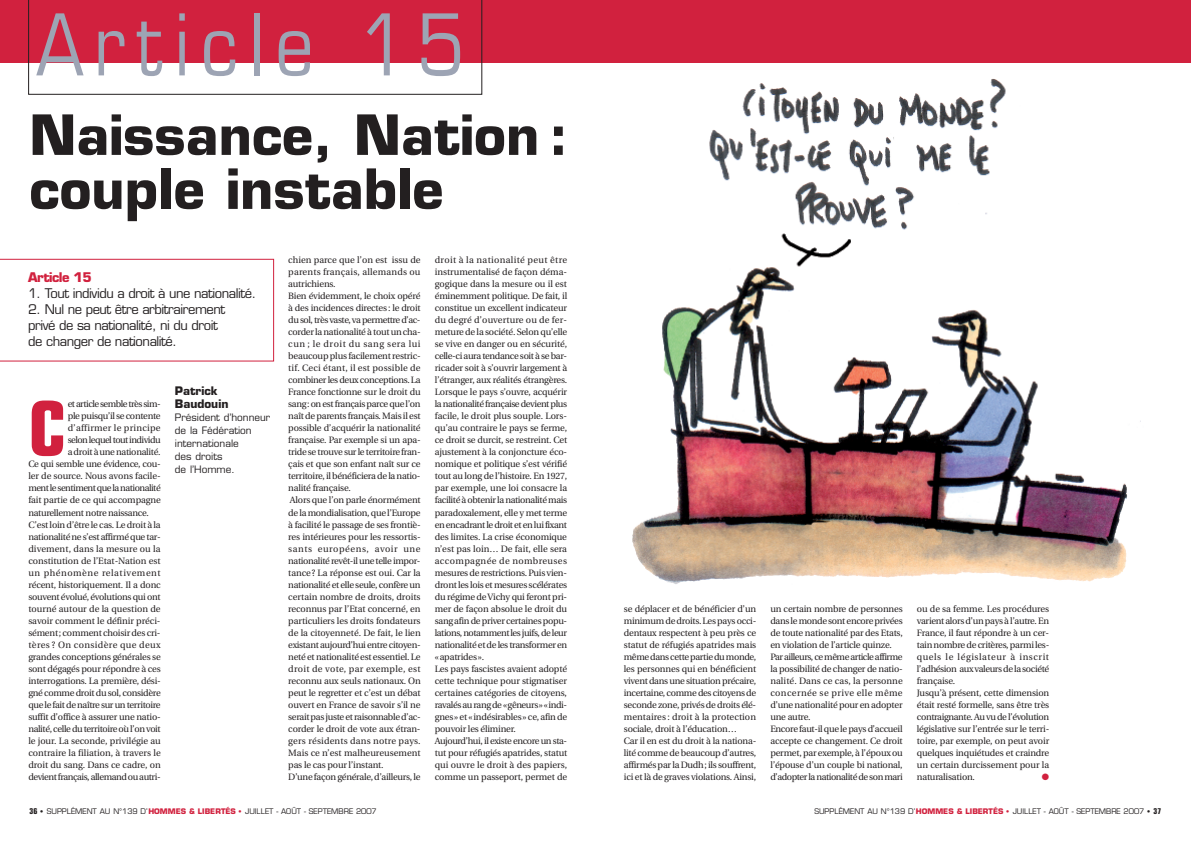
<style>
.page{position:relative;width:1191px;height:842px;background:#fff}
.page>*{position:absolute;margin:0;border:0;box-sizing:border-box;transform-origin:0 0}
.t1{font:condensed 85.7px "Eurostile";letter-spacing:.11em;color:#9da4b4}
.t2{font:700 condensed 75.1px "Eurostile";color:#d1213e}
.t3{font:700 54px/54px "Eurostile";color:#231f20}
.t4{font:13px/16px "Eurostile";letter-spacing:-.035em;color:#231f20}
.t5{font:700 13px "Eurostile";letter-spacing:-.035em;color:#d1213e}
.t6{font:700 11.5px/13px "Eurostile";color:#231f20}
.t7{font:10px/13px "Eurostile";color:#231f20}
.t8{font:9.2px/12px "Utopia";letter-spacing:-.02em;color:#231f20}
.t9{font:9.2px "Utopia";letter-spacing:-.055em;color:#231f20}
.t10{font:9.2px "Utopia";letter-spacing:-.04em;color:#231f20}
.t11{font:9.2px "Utopia";color:#231f20}
.t12{font:9.2px "Utopia";letter-spacing:-.05em;color:#231f20}
.t13{font:9.2px "Utopia";letter-spacing:.01em;color:#231f20}
.t14{font:9.2px "Utopia";letter-spacing:.04em;color:#231f20}
.t15{font:9.2px "Utopia";letter-spacing:.06em;color:#231f20}
.t16{font:9.2px "Utopia";letter-spacing:.025em;color:#231f20}
.t17{font:9.2px "Zapf Dingbats";color:#d1213e}
.t18{font:7.5px "Eurostile";color:#231f20}
.s1{font-weight:700;font-stretch:condensed;font-size:8px}
.s2{font-family:"Utopia"}
.s3{font-weight:700;color:#d1213e}
.s4{font-family:"Utopia";color:#d1213e}
</style>
<div class="page">
<img style="left:632px;top:78px;width:509px;height:506px">
<div style="left:0;top:0;width:1191px;height:62px;background:#d1213e"></div>
<svg style="left:28px;top:0;width:454px;height:95px"></svg>
<svg style="left:0;top:259px;width:274px;height:103px"></svg>
<h1 class="t1" style="left:35px;top:13px;width:431px">Article 15</h1>
<h3 class="t3" style="left:29px;top:114px;width:541px">Naissance, Nation : couple instable</h3>
<h3 class="t5" style="left:28px;top:272px;width:65px">Article 15</h3>
<h3 class="t4" style="left:28px;top:286px;width:230px">1. Tout individu a droit à une nationalité.</h3>
<h3 class="t4" style="left:28px;top:302px;width:199px">2. Nul ne peut être arbitrairement privé de sa nationalité, ni du droit de changer de nationalité.</h3>
<h2 class="t2" style="left:28px;top:401px;width:39px">C</h2>
<p class="t9" style="left:68px;top:401px;width:94px">et article semble très sim-</p>
<p class="t8" style="left:68px;top:411px;width:94px">ple puisqu’il se contente</p>
<p class="t16" style="left:68px;top:425px;width:94px">d’affirmer le principe</p>
<p class="t9" style="left:68px;top:437px;width:94px">selon lequel tout individu</p>
<p class="t8" style="left:68px;top:447px;width:94px">a droit à une nationalité.</p>
<p class="t8" style="left:28px;top:459px;width:134px">Ce qui semble une évidence, cou-</p>
<p class="t8" style="left:28px;top:471px;width:134px">ler de source. Nous avons facile-</p>
<p class="t9" style="left:28px;top:485px;width:134px">ment le sentiment que la nationalité</p>
<p class="t8" style="left:28px;top:495px;width:134px">fait partie de ce qui accompagne</p>
<p class="t8" style="left:28px;top:507px;width:122px">naturellement notre naissance.</p>
<p class="t8" style="left:28px;top:519px;width:134px">C’est loin d’être le cas. Le droit à la</p>
<p class="t8" style="left:28px;top:531px;width:134px">nationalité ne s’est affirmé que tar-</p>
<p class="t13" style="left:28px;top:545px;width:134px">divement, dans la mesure ou la</p>
<p class="t8" style="left:28px;top:555px;width:134px">constitution de l’Etat-Nation est</p>
<p class="t15" style="left:28px;top:569px;width:134px">un phénomène relativement</p>
<p class="t8" style="left:28px;top:579px;width:134px">récent, historiquement. Il a donc</p>
<p class="t8" style="left:28px;top:591px;width:134px">souvent évolué, évolutions qui ont</p>
<p class="t11" style="left:28px;top:605px;width:134px">tourné autour de la question de</p>
<p class="t8" style="left:28px;top:615px;width:134px">savoir comment le définir préci-</p>
<p class="t8" style="left:28px;top:627px;width:134px">sément; comment choisir des cri-</p>
<p class="t14" style="left:28px;top:641px;width:134px">tères ? On considère que deux</p>
<p class="t8" style="left:28px;top:651px;width:134px">grandes conceptions générales se</p>
<p class="t8" style="left:28px;top:663px;width:134px">sont dégagés pour répondre à ces</p>
<p class="t8" style="left:28px;top:675px;width:134px">interrogations. La première, dési-</p>
<p class="t8" style="left:28px;top:687px;width:134px">gné comme droit du sol, considère</p>
<p class="t10" style="left:28px;top:701px;width:134px">que le fait de naître sur un territoire</p>
<p class="t8" style="left:28px;top:711px;width:134px">suffit d’office à assurer une natio-</p>
<p class="t10" style="left:28px;top:725px;width:134px">nalité, celle du territoire où l’on voit</p>
<p class="t8" style="left:28px;top:735px;width:134px">le jour. La seconde, privilégie au</p>
<p class="t11" style="left:28px;top:749px;width:134px">contraire la filiation, à travers le</p>
<p class="t8" style="left:28px;top:759px;width:134px">droit du sang. Dans ce cadre, on</p>
<p class="t12" style="left:28px;top:773px;width:134px">devient français, allemand ou autri-</p>
<p class="t6" style="left:175px;top:385px;width:55px">Patrick<br>Baudouin</p>
<p class="t7" style="left:175px;top:411px;width:97px">Président d’honneur de la Fédération internationale<br>des droits<br>de l’Homme.</p>
<p class="t8" style="left:288px;top:255px;width:134px">chien parce que l’on est issu de parents français, allemands ou autrichiens.<br>Bien évidemment, le choix opéré à des incidences directes: le droit du sol, très vaste, va permettre d’ac&shy;corder la nationalité à tout un cha&shy;cun ; le droit du sang sera lui beaucoup plus facilement restric&shy;tif. Ceci étant, il est possible de combiner les deux conceptions. La France fonctionne sur le droit du sang: on est français parce que l’on naît de parents français. Mais il est possible d’acquérir la nationalité française. Par exemple si un apa&shy;tride se trouve sur le territoire fran&shy;çais et que son enfant naît sur ce territoire, il bénéficiera de la natio&shy;nalité française.<br>Alors que l’on parle énormément de la mondialisation, que l’Europe à facilité le passage de ses frontiè&shy;res intérieures pour les ressortis&shy;sants européens, avoir une nationalité revêt-il une telle impor&shy;tance? La réponse est oui. Car la nationalité et elle seule, confère un certain nombre de droits, droits reconnus par l’Etat concerné, en particuliers les droits fondateurs de la citoyenneté. De fait, le lien existant aujourd’hui entre citoyen&shy;neté et nationalité est essentiel. Le droit de vote, par exemple, est reconnu aux seuls nationaux. On peut le regretter et c’est un débat ouvert en France de savoir s’il ne serait pas juste et raisonnable d’ac&shy;corder le droit de vote aux étran&shy;gers résidents dans notre pays.<br>Mais ce n’est malheureusement pas le cas pour l’instant.<br>D’une façon générale, d’ailleurs, le</p>
<p class="t8" style="left:435px;top:255px;width:134px">droit à la nationalité peut être instrumentalisé de façon déma&shy;gogique dans la mesure ou il est éminemment politique. De fait, il constitue un excellent indicateur du degré d’ouverture ou de fer&shy;meture de la société. Selon qu’elle se vive en danger ou en sécurité, celle-ci aura tendance soit à se bar&shy;ricader soit à s’ouvrir largement à l’étranger, aux réalités étrangères.<br>Lorsque le pays s’ouvre, acquérir la nationalité française devient plus facile, le droit plus souple. Lors&shy;qu’au contraire le pays se ferme, ce droit se durcit, se restreint. Cet ajustement à la conjoncture éco&shy;nomique et politique s’est vérifié tout au long de l’histoire. En 1927, par exemple, une loi consacre la facilité à obtenir la nationalité mais paradoxalement, elle y met terme en encadrant le droit et en lui fixant des limites. La crise économique n’est pas loin… De fait, elle sera accompagnée de nombreuses mesures de restrictions. Puis vien&shy;dront les lois et mesures scélérates du régime de Vichy qui feront pri&shy;mer de façon absolue le droit du sang afin de priver certaines popu&shy;lations, notamment les juifs, de leur nationalité et de les transformer en «apatrides».<br>Les pays fascistes avaient adopté cette technique pour stigmatiser certaines catégories de citoyens, ravalés au rang de «gêneurs» «indi&shy;gnes» et «indésirables» ce, afin de pouvoir les éliminer.<br>Aujourd’hui, il existe encore un sta&shy;tut pour réfugiés apatrides, statut qui ouvre le droit à des papiers, comme un passeport, permet de</p>
<p class="t8" style="left:624px;top:603px;width:134px">se déplacer et de bénéficier d’un minimum de droits. Les pays occi&shy;dentaux respectent à peu près ce statut de réfugiés apatrides mais même dans cette partie du monde, les personnes qui en bénéficient vivent dans une situation précaire, incertaine, comme des citoyens de seconde zone, privés de droits élé&shy;mentaires : droit à la protection sociale, droit à l’éducation…<br>Car il en est du droit à la nationa&shy;lité comme de beaucoup d’autres, affirmés par la Dudh; ils souffrent, ici et là de graves violations. Ainsi,</p>
<p class="t8" style="left:770px;top:603px;width:134px">un certain nombre de personnes dans le monde sont encore privées de toute nationalité par des Etats, en violation de l’article quinze.<br>Par ailleurs, ce même article affirme la possibilité de changer de natio&shy;nalité. Dans ce cas, la personne concernée se prive elle même d’une nationalité pour en adopter une autre.<br>Encore faut-il que le pays d’accueil accepte ce changement. Ce droit permet, par exemple, à l’époux ou l’épouse d’un couple bi national, d’adopter la nationalité de son mari</p>
<p class="t8" style="left:917px;top:603px;width:134px">ou de sa femme. Les procédures varient alors d’un pays à l’autre. En<br>France, il faut répondre à un cer&shy;tain nombre de critères, parmi les&shy;quels le législateur à inscrit l’adhésion aux valeurs de la société française.<br>Jusqu’à présent, cette dimension était resté formelle, sans être très contraignante. Au vu de l’évolution législative sur l’entrée sur le terri&shy;toire, par exemple, on peut avoir quelques inquiétudes et craindre un certain durcissement pour la naturalisation.</p>
<p class="t17" style="left:1041px;top:771px;width:9px">●</p>
<p class="t18" style="left:29px;top:808px;width:349px"><span class="s1">36</span> <span class="s2">•</span> SUPPLÉMENT AU N°139 D’<span class="s3">HOMMES &amp; LIBERTÉS</span> <span class="s4">•</span> JUILLET - AOÛT - SEPTEMBRE 2007</p>
<p class="t18" style="left:814px;top:808px;width:349px">SUPPLÉMENT AU N°139 D’<span class="s3">HOMMES &amp; LIBERTÉS</span> <span class="s4">•</span> JUILLET - AOÛT - SEPTEMBRE 2007 <span class="s2">•</span> <span class="s1">37</span></p>
</div>
